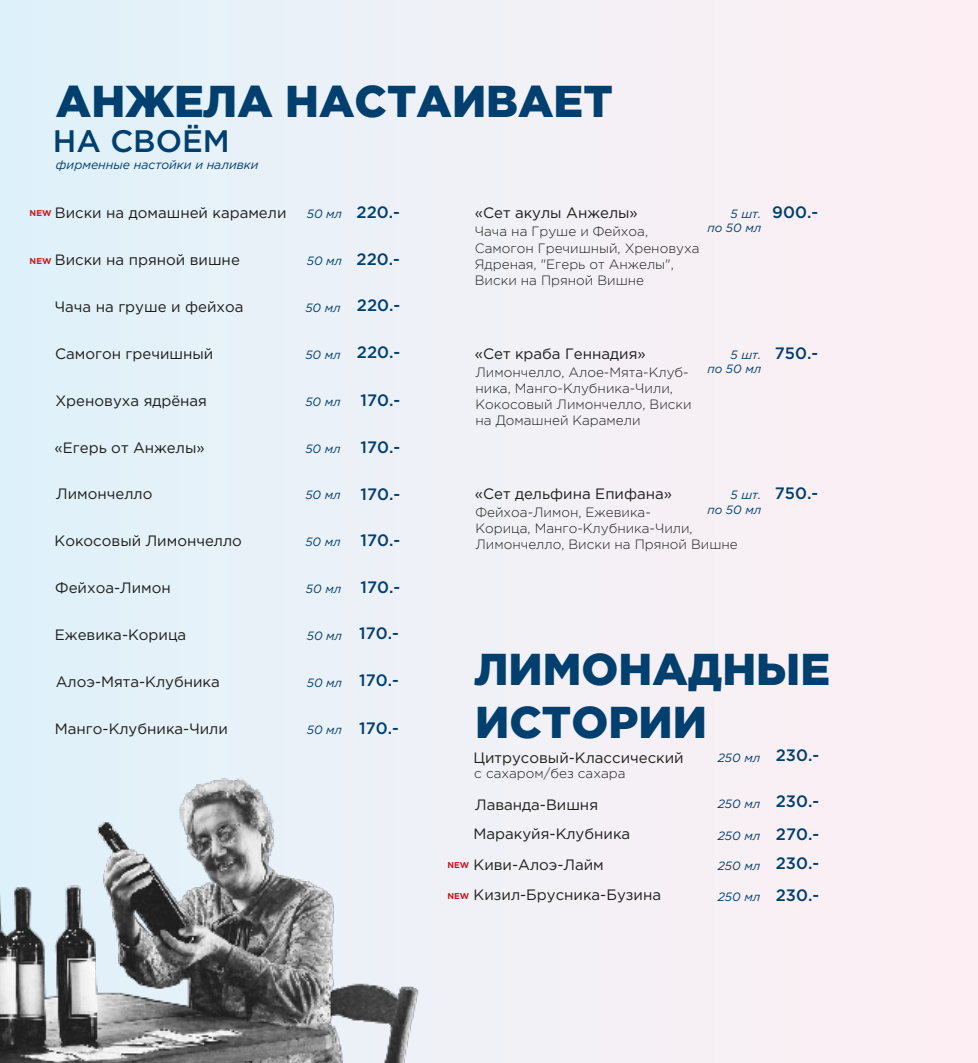
<style>
.page{position:relative;width:978px;height:1063px;background:#fff}
.page>*{position:absolute;margin:0;border:0;box-sizing:border-box;transform-origin:0 0}
.t1{font:900 44.55px/53.6px "Gotham Pro";color:#003f6e}
.t2{font:500 31.05px "Gotham Pro";color:#003f6e}
.t3{font:500 16.5px "Gotham Pro";color:#003f6e}
.t4{font:15px "Gotham Pro";color:#1d1d1b}
.t5{font:300 13.5px/16.2px "Gotham Pro";color:#1d1d1b}
.t6{font:italic 12.3px "Gotham Pro";color:#003f6e}
.t7{font:italic 12px/14.4px "Gotham Pro";color:#003f6e;text-align:right}
.s1{font-weight:700;font-size:8.55px;color:#cd1719}
.s2{font-weight:400;font-style:italic;font-size:12px}
.s3{font-weight:500;font-style:normal;font-size:16.5px}
</style>
<div class="page">
<div style="left:0;top:0;width:978px;height:1063px;background:linear-gradient(to right,#e0f2fa,#ffeff3)"></div>
<img style="left:0;top:741px;width:451px;height:322px">
<h1 class="t1" style="left:56px;top:74px;width:558px">АНЖЕЛА НАСТАИВАЕТ</h1>
<h2 class="t2" style="left:53px;top:123px;width:178px">НА СВОЁМ</h2>
<p class="t6" style="left:56px;top:158px;width:204px">фирменные настойки и наливки</p>
<p class="t4" style="left:30px;top:204px;width:258px"><span class="s1">NEW</span> Виски на домашней карамели</p>
<p class="t3" style="left:307px;top:203px;width:95px"><span class="s2">50 мл</span> 220.-</p>
<p class="t4" style="left:30px;top:251px;width:212px"><span class="s1">NEW</span> Виски на пряной вишне</p>
<p class="t3" style="left:307px;top:250px;width:95px"><span class="s2">50 мл</span> 220.-</p>
<p class="t4" style="left:475px;top:205px;width:165px">«Сет акулы Анжелы»</p>
<p class="t3" style="left:772px;top:203px;width:47px">900.-</p>
<p class="t5" style="left:475px;top:224px;width:226px">Чача на Груше и Фейхоа,<br>Самогон Гречишный, Хреновуха<br>Ядреная, "Егерь от Анжелы",<br>Виски на Пряной Вишне</p>
<p class="t7" style="left:707px;top:207px;width:55px">5 шт.<br>по 50 мл</p>
<p class="t4" style="left:55px;top:298px;width:190px">Чача на груше и фейхоа</p>
<p class="t3" style="left:305px;top:296px;width:96px"><span class="s2">50 мл</span> 220.-</p>
<p class="t4" style="left:55px;top:346px;width:160px">Самогон гречишный</p>
<p class="t3" style="left:305px;top:343px;width:96px"><span class="s2">50 мл</span> 220.-</p>
<p class="t4" style="left:55px;top:393px;width:153px">Хреновуха ядрёная</p>
<p class="t3" style="left:305px;top:391px;width:96px"><span class="s2">50 мл</span> 170.-</p>
<p class="t4" style="left:55px;top:439px;width:152px">«Егерь от Анжелы»</p>
<p class="t3" style="left:305px;top:438px;width:96px"><span class="s2">50 мл</span> 170.-</p>
<p class="t4" style="left:56px;top:486px;width:98px">Лимончелло</p>
<p class="t3" style="left:305px;top:484px;width:96px"><span class="s2">50 мл</span> 170.-</p>
<p class="t4" style="left:55px;top:532px;width:189px">Кокосовый Лимончелло</p>
<p class="t3" style="left:305px;top:531px;width:96px"><span class="s2">50 мл</span> 170.-</p>
<p class="t4" style="left:55px;top:579px;width:117px">Фейхоа-Лимон</p>
<p class="t3" style="left:306px;top:577px;width:96px"><span class="s2">50 мл</span> 170.-</p>
<p class="t4" style="left:55px;top:626px;width:133px">Ежевика-Корица</p>
<p class="t3" style="left:307px;top:624px;width:94px"><span class="s2">50 мл</span> 170.-</p>
<p class="t4" style="left:56px;top:674px;width:166px">Алоэ-Мята-Клубника</p>
<p class="t3" style="left:307px;top:671px;width:94px"><span class="s2">50 мл</span> 170.-</p>
<p class="t4" style="left:55px;top:720px;width:174px">Манго-Клубника-Чили</p>
<p class="t3" style="left:307px;top:719px;width:94px"><span class="s2">50 мл</span> 170.-</p>
<p class="t4" style="left:475px;top:346px;width:172px">«Сет краба Геннадия»</p>
<p class="t3" style="left:775px;top:344px;width:45px">750.-</p>
<p class="t5" style="left:476px;top:364px;width:218px">Лимончелло, Алое-Мята-Клуб&shy;ника, Манго-Клубника-Чили,<br>Кокосовый Лимончелло, Виски на Домашней Карамели</p>
<p class="t7" style="left:707px;top:348px;width:55px">5 шт.<br>по 50 мл</p>
<p class="t4" style="left:475px;top:486px;width:199px">«Сет дельфина Епифана»</p>
<p class="t3" style="left:775px;top:484px;width:45px">750.-</p>
<p class="t5" style="left:476px;top:504px;width:264px">Фейхоа-Лимон, Ежевика-<br>Корица, Манго-Клубника-Чили,<br>Лимончелло, Виски на Пряной Вишне</p>
<p class="t7" style="left:707px;top:488px;width:55px">5 шт.<br>по 50 мл</p>
<h1 class="t1" style="left:475px;top:641px;width:357px">ЛИМОНАДНЫЕ<br>ИСТОРИИ</h1>
<p class="t7" style="left:718px;top:750px;width:103px">250 мл <span class="s3">230.-</span></p>
<p class="t5" style="left:474px;top:765px;width:153px">с сахаром/без сахара</p>
<p class="t4" style="left:474px;top:749px;width:212px">Цитрусовый-Классический</p>
<p class="t4" style="left:475px;top:796px;width:124px">Лаванда-Вишня</p>
<p class="t7" style="left:718px;top:797px;width:103px">250 мл <span class="s3">230.-</span></p>
<p class="t4" style="left:474px;top:826px;width:158px">Маракуйя-Клубника</p>
<p class="t7" style="left:718px;top:829px;width:103px">250 мл <span class="s3">270.-</span></p>
<p class="t4" style="left:447px;top:857px;width:158px"><span class="s1">NEW</span> Киви-Алоэ-Лайм</p>
<p class="t7" style="left:718px;top:859px;width:103px">250 мл <span class="s3">230.-</span></p>
<p class="t4" style="left:447px;top:886px;width:215px"><span class="s1">NEW</span> Кизил-Брусника-Бузина</p>
<p class="t7" style="left:718px;top:889px;width:103px">250 мл <span class="s3">230.-</span></p>
</div>
